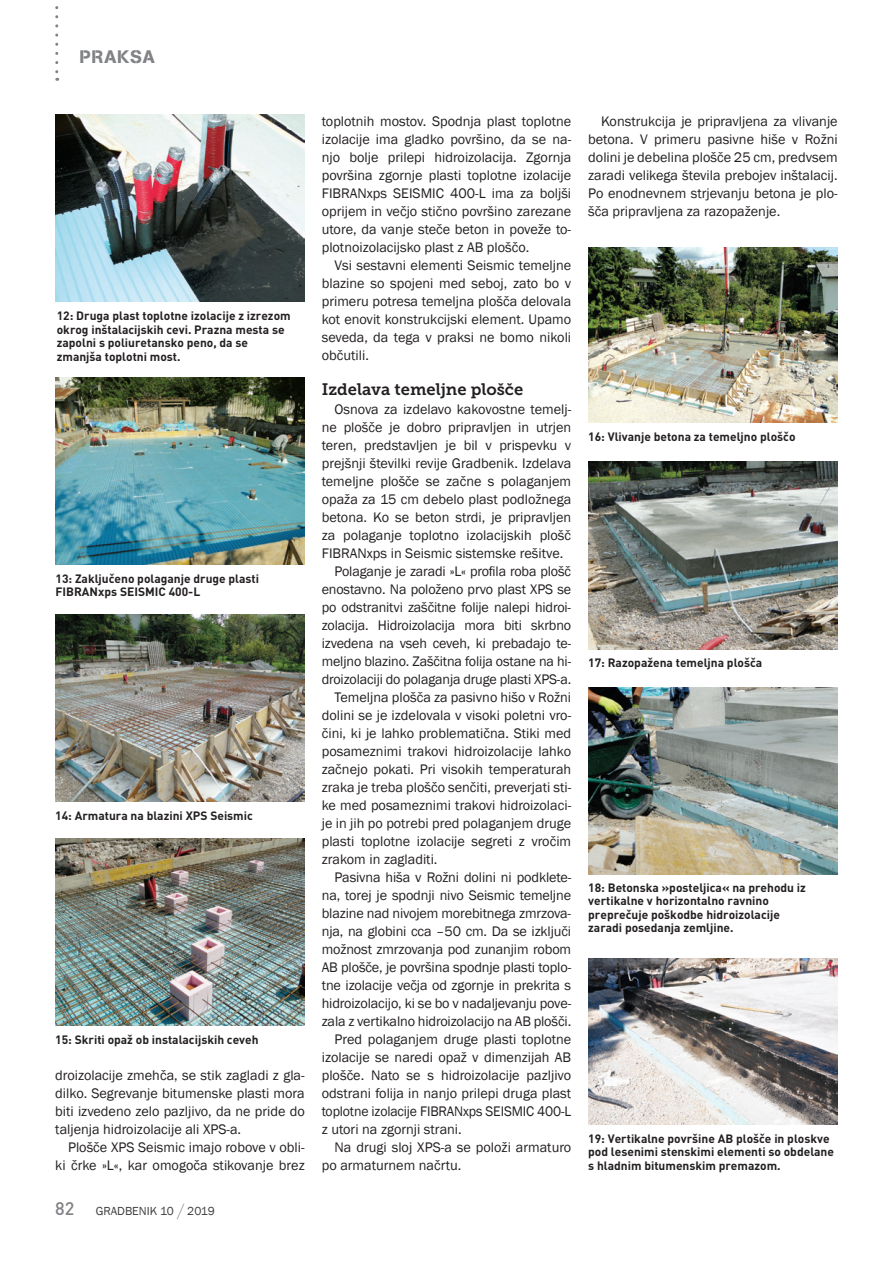
<style>
.page{position:relative;width:893px;height:1263px;background:#fff}
.page>*{position:absolute;margin:0;border:0;box-sizing:border-box;transform-origin:0 0}
.t1{font:18px "AG Book Stencil";letter-spacing:.045em;color:#808285}
.t2{font:500 18px "DINS";color:#808285}
.t3{font:16.5px "Museo Slab 700";color:#231f20}
.t4{font:14.25px/18px "Franklin Gothic";color:#231f20;text-align:justify}
.t5{font:600 12px/13.5px "DIN";color:#231f20}
.t6{font:12px "Franklin Gothic";color:#3e3e3f}
.s1{font-family:"Helvetica Neue M";font-weight:200;font-size:21px}
</style>
<div class="page">
<svg style="left:55px;top:6px;width:3px;height:75px"></svg>
<img style="left:55px;top:115px;width:250px;height:187px">
<img style="left:55px;top:377px;width:250px;height:187px">
<img style="left:55px;top:615px;width:250px;height:187px">
<img style="left:55px;top:838px;width:250px;height:187px">
<img style="left:588px;top:247px;width:250px;height:175px">
<img style="left:588px;top:462px;width:250px;height:187px">
<img style="left:588px;top:687px;width:250px;height:187px">
<img style="left:588px;top:958px;width:250px;height:166px">
<p class="t1" style="left:80px;top:46px;width:77px">PRAKSA</p>
<p class="t5" style="left:57px;top:309px;width:235px">12: Druga plast toplotne izolacije z izrezom okrog inštalacijskih cevi. Prazna mesta se zapolni s poliuretansko peno, da se zmanjša toplotni most.</p>
<p class="t5" style="left:56px;top:571px;width:205px">13: Zaključeno polaganje druge plasti<br>FIBRANxps Seismic</p>
<p class="t5" style="left:169px;top:585px;width:33px">400-L</p>
<p class="t5" style="left:55px;top:808px;width:199px">14: Armatura na blazini XPS Seismic</p>
<p class="t5" style="left:55px;top:1032px;width:205px">15: Skriti opaž ob instalacijskih ceveh</p>
<p class="t4" style="left:55px;top:1067px;width:251px">droizolacije zmehča, se stik zagladi z gla&shy;dilko. Segrevanje bitumenske plasti mora biti izvedeno zelo pazljivo, da ne pride do taljenja hidroizolacije ali XPS-a.</p>
<p class="t4" style="left:55px;top:1139px;width:251px;text-align:right">Plošče XPS Seismic imajo robove v obli&shy;ki črke »L«, kar omogoča stikovanje brez</p>
<p class="t2" style="left:55px;top:1197px;width:21px">82</p>
<p class="t6" style="left:96px;top:1204px;width:121px">GRADBENIK 10 <span class="s1">/</span> 2019</p>
<p class="t4" style="left:322px;top:113px;width:251px">toplotnih mostov. Spodnja plast toplotne izolacije ima gladko površino, da se na&shy;njo bolje prilepi hidroizolacija. Zgornja površina zgornje plasti toplotne izolacije FIBRANxps SEISMIC 400-L ima za boljši oprijem in večjo stično površino zarezane utore, da vanje steče beton in poveže to&shy;plotnoizolacijsko plast z AB ploščo.</p>
<p class="t4" style="left:322px;top:257px;width:251px;text-indent:13px">Vsi sestavni elementi Seismic temeljne blazine so spojeni med seboj, zato bo v primeru potresa temeljna plošča delovala kot enovit konstrukcijski element. Upamo seveda, da tega v praksi ne bomo nikoli občutili.</p>
<p class="t3" style="left:322px;top:380px;width:203px">Izdelava temeljne plošče</p>
<p class="t4" style="left:334px;top:401px;width:238px">Osnova za izdelavo kakovostne temelj-</p>
<p class="t4" style="left:322px;top:419px;width:251px">ne plošče je dobro pripravljen in utrjen</p>
<p class="t4" style="left:322px;top:437px;width:251px">teren, predstavljen je bil v prispevku v</p>
<p class="t4" style="left:322px;top:455px;width:251px">prejšnji številki revije Gradbenik. Izdelava</p>
<p class="t4" style="left:322px;top:473px;width:251px">temeljne plošče se začne s polaganjem</p>
<p class="t4" style="left:322px;top:491px;width:251px">opaža za 15 cm debelo plast podložnega</p>
<p class="t4" style="left:322px;top:509px;width:251px">betona. Ko se beton strdi, je pripravljen</p>
<p class="t4" style="left:322px;top:527px;width:251px">za polaganje toplotno izolacijskih plošč</p>
<p class="t4" style="left:322px;top:545px;width:243px">FIBRANxps in Seismic sistemske rešitve.</p>
<p class="t4" style="left:334px;top:563px;width:238px">Polaganje je zaradi »L« profila roba plošč</p>
<p class="t4" style="left:322px;top:581px;width:251px">enostavno. Na položeno prvo plast XPS se</p>
<p class="t4" style="left:322px;top:599px;width:251px">po odstranitvi zaščitne folije nalepi hidroi-</p>
<p class="t4" style="left:322px;top:617px;width:251px">zolacija. Hidroizolacija mora biti skrbno</p>
<p class="t4" style="left:322px;top:635px;width:251px">izvedena na vseh ceveh, ki prebadajo te-</p>
<p class="t4" style="left:322px;top:653px;width:251px">meljno blazino. Zaščitna folija ostane na hi-</p>
<p class="t4" style="left:322px;top:671px;width:251px">droizolaciji do polaganja druge plasti XPS-a.</p>
<p class="t4" style="left:334px;top:689px;width:238px">Temeljna plošča za pasivno hišo v Rožni</p>
<p class="t4" style="left:322px;top:707px;width:251px">dolini se je izdelovala v visoki poletni vro-</p>
<p class="t4" style="left:322px;top:725px;width:251px">čini, ki je lahko problematična. Stiki med</p>
<p class="t4" style="left:322px;top:743px;width:251px">posameznimi trakovi hidroizolacije lahko</p>
<p class="t4" style="left:322px;top:761px;width:251px">začnejo pokati. Pri visokih temperaturah</p>
<p class="t4" style="left:322px;top:779px;width:251px">zraka je treba ploščo senčiti, preverjati sti-</p>
<p class="t4" style="left:322px;top:797px;width:251px">ke med posameznimi trakovi hidroizolaci-</p>
<p class="t4" style="left:322px;top:815px;width:251px">je in jih po potrebi pred polaganjem druge</p>
<p class="t4" style="left:322px;top:833px;width:251px">plasti toplotne izolacije segreti z vročim</p>
<p class="t4" style="left:322px;top:851px;width:117px">zrakom in zagladiti.</p>
<p class="t4" style="left:334px;top:869px;width:238px">Pasivna hiša v Rožni dolini ni podklete-</p>
<p class="t4" style="left:322px;top:887px;width:251px">na, torej je spodnji nivo Seismic temeljne</p>
<p class="t4" style="left:322px;top:905px;width:251px">blazine nad nivojem morebitnega zmrzova-</p>
<p class="t4" style="left:322px;top:923px;width:251px">nja, na globini cca –50 cm. Da se izključi</p>
<p class="t4" style="left:322px;top:941px;width:251px">možnost zmrzovanja pod zunanjim robom</p>
<p class="t4" style="left:322px;top:959px;width:251px">AB plošče, je površina spodnje plasti toplo-</p>
<p class="t4" style="left:322px;top:977px;width:251px">tne izolacije večja od zgornje in prekrita s</p>
<p class="t4" style="left:322px;top:995px;width:251px">hidroizolacijo, ki se bo v nadaljevanju pove-</p>
<p class="t4" style="left:322px;top:1013px;width:251px">zala z vertikalno hidroizolacijo na AB plošči.</p>
<p class="t4" style="left:334px;top:1031px;width:238px">Pred polaganjem druge plasti toplotne</p>
<p class="t4" style="left:322px;top:1049px;width:251px">izolacije se naredi opaž v dimenzijah AB</p>
<p class="t4" style="left:322px;top:1067px;width:251px">plošče. Nato se s hidroizolacije pazljivo</p>
<p class="t4" style="left:322px;top:1085px;width:251px">odstrani folija in nanjo prilepi druga plast</p>
<p class="t4" style="left:322px;top:1103px;width:180px">toplotne izolacije FIBRANxps Seismic</p>
<p class="t4" style="left:537px;top:1103px;width:35px">400-L</p>
<p class="t4" style="left:322px;top:1121px;width:141px">z utori na zgornji strani.</p>
<p class="t4" style="left:334px;top:1139px;width:238px">Na drugi sloj XPS-a se položi armaturo</p>
<p class="t4" style="left:322px;top:1157px;width:141px">po armaturnem načrtu.</p>
<p class="t4" style="left:588px;top:113px;width:251px;text-indent:13px">Konstrukcija je pripravljena za vlivanje betona. V primeru pasivne hiše v Rožni dolini je debelina plošče 25 cm, predvsem zaradi velikega števila prebojev inštalacij.<br>Po enodnevnem strjevanju betona je plo&shy;šča pripravljena za razopaženje.</p>
<p class="t5" style="left:588px;top:429px;width:209px">16: Vlivanje betona za temeljno ploščo</p>
<p class="t5" style="left:588px;top:656px;width:176px">17: Razopažena temeljna plošča</p>
<p class="t5" style="left:588px;top:880px;width:219px">18: Betonska ≈posteljica« na prehodu iz vertikalne v horizontalno ravnino preprečuje poškodbe hidroizolacije zaradi posedanja zemljine.</p>
<p class="t5" style="left:588px;top:1131px;width:247px">19: Vertikalne površine AB plošče in ploskve pod lesenimi stenskimi elementi so obdelane s hladnim bitumenskim premazom.</p>
</div>
